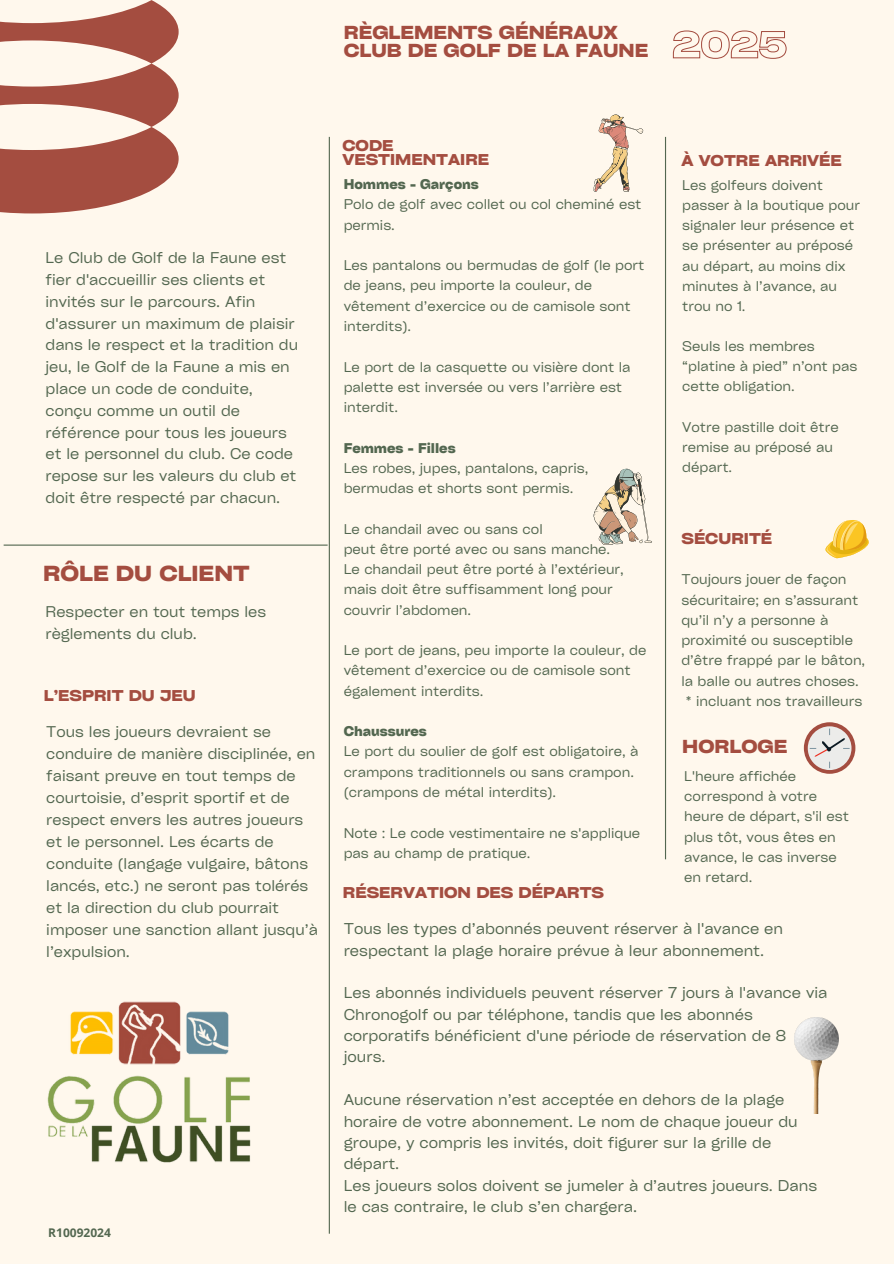
<style>
.page{position:relative;width:894px;height:1264px;background:#fff}
.page>*{position:absolute;margin:0;border:0;box-sizing:border-box;transform-origin:0 0}
.t1{font:700 expanded 20.85px "Cy Grotesk";color:#a44d40}
.t2{font:700 expanded 18px/18px "Cy Grotesk";color:#a44d40}
.t3{font:15px/21.3px "Cy Grotesk Key";color:#536750}
.t4{font:700 expanded 15px/14.7px "Cy Grotesk";color:#a44d40}
.t5{font:14.85px/21.8px "Cy Grotesk Key";color:#536750}
.t6{font:13.5px/20.2px "Cy Grotesk Key";color:#536750}
.t7{font:700 12px "Open Sans";color:#536750}
.s1{font-weight:700}
</style>
<div class="page">
<div style="left:0;top:0;width:893px;height:1263px;background:#fff8ed"></div>
<hr style="left:329px;top:137px;width:1px;height:1096px;background:#536750">
<svg style="left:0;top:0;width:178px;height:213px"></svg>
<img style="left:47px;top:1001px;width:204px;height:162px">
<svg style="left:593px;top:114px;width:50px;height:78px"></svg>
<svg style="left:672px;top:30px;width:114px;height:29px"></svg>
<hr style="left:4px;top:544px;width:323px;height:1px;background:#536750">
<hr style="left:664px;top:137px;width:2px;height:722px;background:#536750">
<svg style="left:593px;top:468px;width:59px;height:77px"></svg>
<svg style="left:825px;top:520px;width:44px;height:38px"></svg>
<img style="left:794px;top:1017px;width:44px;height:96px">
<svg style="left:803px;top:722px;width:52px;height:51px"></svg>
<svg style="left:807px;top:726px;width:44px;height:44px;background:#d8c9c5"></svg>
<h5 class="t2" style="left:343px;top:23px;width:306px">RÈGLEMENTS GÉNÉRAUX<br>CLUB DE GOLF DE LA FAUNE</h5>
<h4 class="t5" style="left:46px;top:246px;width:254px">Le Club de Golf de la Faune est fier d'accueillir ses clients et invités sur le parcours. Afin d'assurer un maximum de plaisir dans le respect et la tradition du jeu, le Golf de la Faune a mis en place un code de conduite, conçu comme un outil de référence pour tous les joueurs et le personnel du club. Ce code repose sur les valeurs du club et doit être respecté par chacun.</h4>
<h5 class="t1" style="left:43px;top:560px;width:208px">RÔLE DU CLIENT</h5>
<h5 class="t5" style="left:46px;top:600px;width:222px">Respecter en tout temps les règlements du club.</h5>
<h5 class="t4" style="left:44px;top:688px;width:153px">L’ESPRIT DU JEU</h5>
<h5 class="t5" style="left:46px;top:720px;width:273px">Tous les joueurs devraient se conduire de manière disciplinée, en faisant preuve en tout temps de courtoisie, d’esprit sportif et de respect envers les autres joueurs et le personnel. Les écarts de conduite (langage vulgaire, bâtons lancés, etc.) ne seront pas tolérés et la direction du club pourrait imposer une sanction allant jusqu’à l’expulsion.</h5>
<p class="t7" style="left:48px;top:1224px;width:64px">R10092024</p>
<h5 class="t4" style="left:342px;top:137px;width:148px">CODE<br>VESTIMENTAIRE</h5>
<h4 class="t6" style="left:343px;top:174px;width:299px"><span class="s1">Hommes - Garçons<br></span>Polo de golf avec collet ou col cheminé est permis.</h4>
<h5 class="t6" style="left:343px;top:255px;width:302px">Les pantalons ou bermudas de golf (le port de jeans, peu importe la couleur, de vêtement d’exercice ou de camisole sont interdits).</h5>
<p class="t6" style="left:343px;top:356px;width:288px">Le port de la casquette ou visière dont la palette est inversée ou vers l’arrière est interdit.</p>
<p class="t6" style="left:343px;top:437px;width:246px"><span class="s1">Femmes - Filles<br></span>Les robes, jupes, pantalons, capris, bermudas et shorts sont permis.</p>
<p class="t6" style="left:343px;top:518px;width:281px">Le chandail avec ou sans col<br>peut être porté avec ou sans manche.<br>Le chandail peut être porté à l’extérieur, mais doit être suffisamment long pour couvrir l’abdomen.</p>
<h3 class="t6" style="left:343px;top:639px;width:304px">Le port de jeans, peu importe la couleur, de vêtement d’exercice ou de camisole sont également interdits.</h3>
<h1 class="t6" style="left:343px;top:720px;width:296px"><span class="s1">Chaussures<br></span>Le port du soulier de golf est obligatoire, à crampons traditionnels ou sans crampon. (crampons de métal interdits).</h1>
<p class="t6" style="left:343px;top:822px;width:298px">Note : Le code vestimentaire ne s'applique pas au champ de pratique.</p>
<h5 class="t4" style="left:343px;top:884px;width:263px">RÉSERVATION DES DÉPARTS</h5>
<h5 class="t4" style="left:681px;top:153px;width:162px">À VOTRE ARRIVÉE</h5>
<p class="t6" style="left:682px;top:174px;width:179px">Les golfeurs doivent passer à la boutique pour signaler leur présence et se présenter au préposé au départ, au moins dix minutes à l’avance, au trou no 1.</p>
<h5 class="t6" style="left:682px;top:335px;width:177px">Seuls les membres “platine à pied” n’ont pas cette obligation.</h5>
<p class="t6" style="left:682px;top:416px;width:158px">Votre pastille doit être remise au préposé au départ.</p>
<p class="t4" style="left:681px;top:530px;width:92px">SÉCURITÉ</p>
<h5 class="t6" style="left:681px;top:569px;width:167px">Toujours jouer de façon</h5>
<h5 class="t6" style="left:681px;top:589px;width:178px">sécuritaire; en s’assurant</h5>
<h5 class="t6" style="left:681px;top:609px;width:148px">qu’il n’y a personne à</h5>
<h5 class="t6" style="left:681px;top:629px;width:173px">proximité ou susceptible</h5>
<h5 class="t6" style="left:681px;top:650px;width:185px">d’être frappé par le bâton,</h5>
<h5 class="t6" style="left:681px;top:670px;width:179px">la balle ou autres choses.</h5>
<h5 class="t6" style="left:685px;top:690px;width:178px">* incluant nos travailleurs</h5>
<h5 class="t2" style="left:682px;top:736px;width:107px">HORLOGE</h5>
<h5 class="t6" style="left:684px;top:765px;width:166px">L'heure affichée correspond à votre heure de départ, s'il est plus tôt, vous êtes en avance, le cas inverse en retard.</h5>
<p class="t3" style="left:343px;top:917px;width:440px">Tous les types d’abonnés peuvent réserver à l'avance en respectant la plage horaire prévue à leur abonnement.</p>
<h4 class="t3" style="left:343px;top:981px;width:485px">Les abonnés individuels peuvent réserver 7 jours à l'avance via Chronogolf ou par téléphone, tandis que les abonnés corporatifs bénéficient d'une période de réservation de 8 jours.</h4>
<h5 class="t3" style="left:343px;top:1088px;width:475px">Aucune réservation n’est acceptée en dehors de la plage horaire de votre abonnement. Le nom de chaque joueur du groupe, y compris les invités, doit figurer sur la grille de départ.<br>Les joueurs solos doivent se jumeler à d’autres joueurs. Dans le cas contraire, le club s’en chargera.</h5>
</div>
